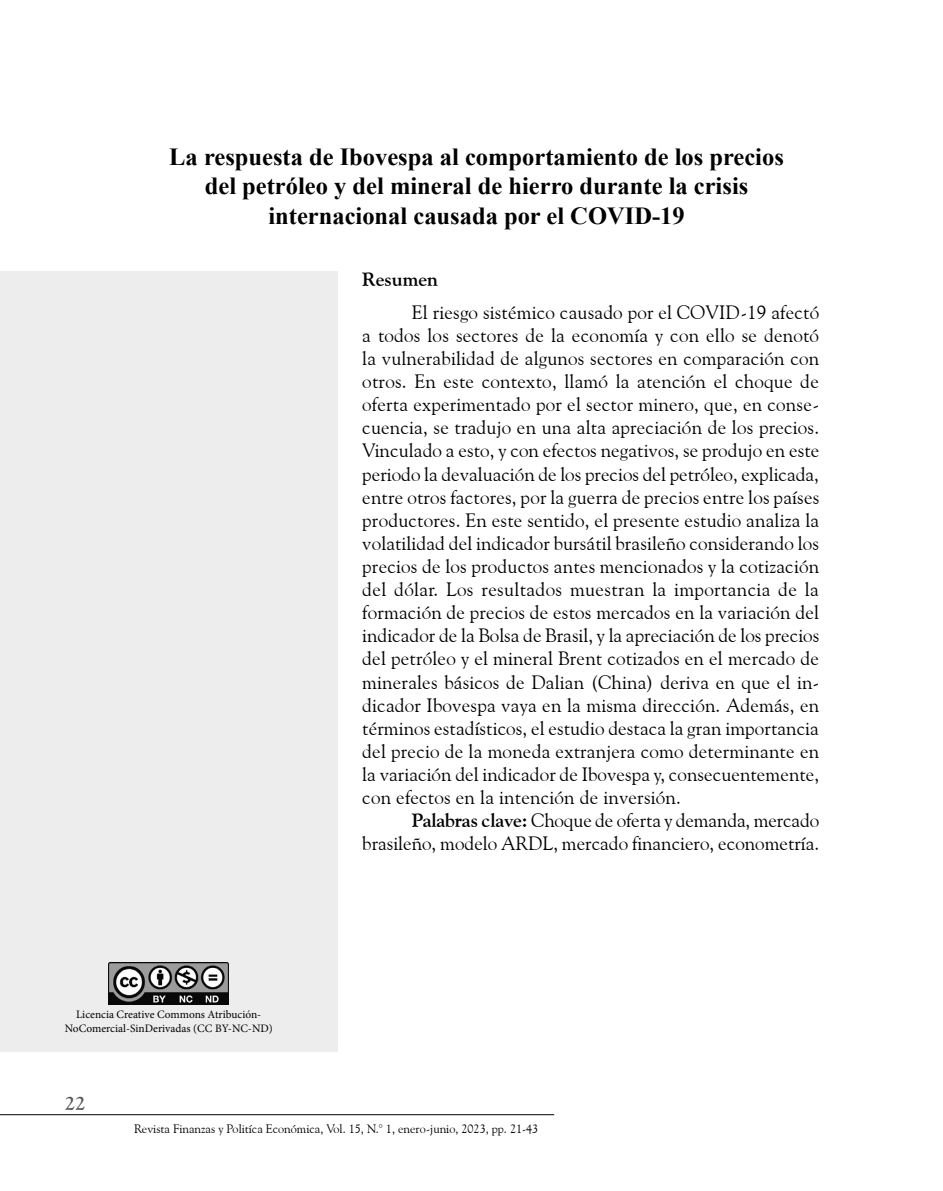
<style>
.page{position:relative;width:943px;height:1191px;background:#fff}
.page>*{position:absolute;margin:0;border:0;box-sizing:border-box;transform-origin:0 0}
.t1{font:700 24.5px/29.4px "Times New Roman";color:#000;text-align:center}
.t2{font:19.25px/23.1px "Goudy Old Style BT";color:#000;text-align:justify}
.t3{font:700 19.25px "Goudy Old Style BT";color:#000}
.t4{font:700 19.25px "Goudy Old Style BT";color:#575756}
.t5{font:12.25px "Goudy Old Style BT";color:#000}
.t6{font:11.38px/13.7px "Minion Pro";color:#000;text-align:center}
.s1{font-weight:700}
</style>
<div class="page">
<hr style="left:0;top:1114px;width:554px;height:1px;background:#000">
<div style="left:0;top:271px;width:338px;height:781px;background:#ededed"></div>
<img style="left:108px;top:962px;width:121px;height:43px">
<p class="t1" style="left:169px;top:141px;width:616px">La respuesta de Ibovespa al comportamiento de los precios del petróleo y del mineral de hierro durante la crisis internacional causada por el COVID-19</p>
<p class="t6" style="left:65px;top:1007px;width:209px">Licencia Creative Commons Atribución-<br>NoComercial-SinDerivadas (CC BY-NC-ND)</p>
<p class="t4" style="left:65px;top:1091px;width:22px">22</p>
<p class="t3" style="left:362px;top:267px;width:77px">Resumen</p>
<p class="t2" style="left:362px;top:300px;width:458px;text-indent:50px">El riesgo sistémico causado por el COVID-19 afectó a todos los sectores de la economía y con ello se denotó la vulnerabilidad de algunos sectores en comparación con otros. En este contexto, llamó la atención el choque de oferta experimentado por el sector minero, que, en conse&shy;cuencia, se tradujo en una alta apreciación de los precios.<br>Vinculado a esto, y con efectos negativos, se produjo en este periodo la devaluación de los precios del petróleo, explicada, entre otros factores, por la guerra de precios entre los países productores. En este sentido, el presente estudio analiza la volatilidad del indicador bursátil brasileño considerando los precios de los productos antes mencionados y la cotización del dólar. Los resultados muestran la importancia de la formación de precios de estos mercados en la variación del indicador de la Bolsa de Brasil, y la apreciación de los precios del petróleo y el mineral Brent cotizados en el mercado de minerales básicos de Dalian (China) deriva en que el in&shy;dicador Ibovespa vaya en la misma dirección. Además, en términos estadísticos, el estudio destaca la gran importancia del precio de la moneda extranjera como determinante en la variación del indicador de Ibovespa y, consecuentemente, con efectos en la intención de inversión.</p>
<p class="t2" style="left:362px;top:808px;width:458px;text-align:right"><span class="s1">Palabras clave:</span> Choque de oferta y demanda, mercado brasileño, modelo ARDL, mercado financiero, econometría.</p>
<p class="t5" style="left:134px;top:1121px;width:406px">Revista Finanzas y Politíca Económica, Vol. 15, N.° 1, enero-junio, 2023, pp. 21-43</p>
</div>
